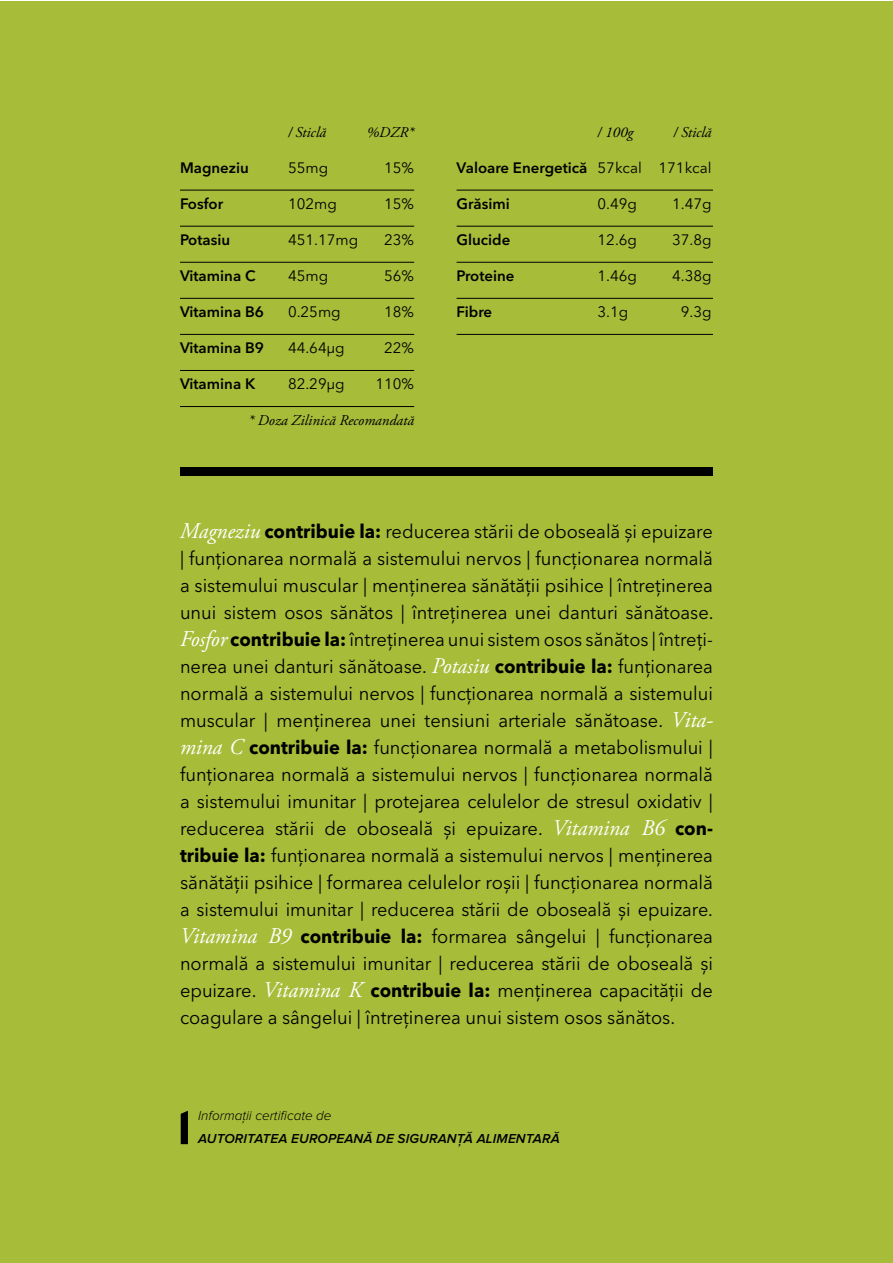
<style>
.page{position:relative;width:893px;height:1263px;background:#fff}
.page>*{position:absolute;margin:0;border:0;box-sizing:border-box;transform-origin:0 0}
.t1{font:19.05px/27px "Avenir Next LT Pro";color:#000;text-align:justify;scale:.96 1}
.t2{font:600 15px "Avenir Next LT Pro";color:#000}
.t3{font:15px "Avenir Next LT Pro";color:#000}
.t4{font:italic 15px "Adobe Garamond Pro";color:#000}
.t5{font:italic 600 13.5px "Proxima Nova";letter-spacing:.01em;color:#000}
.t6{font:italic 300 13.5px "Proxima Nova";color:#000}
.s1{font-weight:400}
.s2{font-family:"Adobe Garamond Pro";font-style:italic;font-size:22.5px;color:#fff}
.s3{font-weight:700}
</style>
<div class="page">
<div style="left:0;top:1px;width:892px;height:1262px;background:#a7bc39"></div>
<svg style="left:181px;top:1111px;width:7px;height:33px"></svg>
<div style="left:180px;top:467px;width:533px;height:8px;background:#000"></div>
<hr style="left:180px;top:190px;width:234px;height:1px;background:#000">
<hr style="left:457px;top:190px;width:256px;height:1px;background:#000">
<hr style="left:180px;top:226px;width:234px;height:1px;background:#000">
<hr style="left:457px;top:226px;width:256px;height:1px;background:#000">
<hr style="left:180px;top:262px;width:234px;height:1px;background:#000">
<hr style="left:457px;top:262px;width:256px;height:1px;background:#000">
<hr style="left:180px;top:298px;width:234px;height:1px;background:#000">
<hr style="left:457px;top:298px;width:256px;height:1px;background:#000">
<hr style="left:180px;top:334px;width:234px;height:1px;background:#000">
<hr style="left:457px;top:334px;width:256px;height:1px;background:#000">
<hr style="left:180px;top:370px;width:234px;height:1px;background:#000">
<hr style="left:180px;top:406px;width:234px;height:1px;background:#000">
<p class="t4" style="left:288px;top:123px;width:40px">/ Sticlă</p>
<p class="t4" style="left:366px;top:123px;width:49px">%DZR*</p>
<p class="t2" style="left:180px;top:158px;width:70px">Magneziu</p>
<p class="t3" style="left:288px;top:159px;width:42px">55mg</p>
<p class="t3" style="left:384px;top:159px;width:31px">15%</p>
<p class="t2" style="left:180px;top:194px;width:45px">Fosfor</p>
<p class="t3" style="left:288px;top:195px;width:50px">102mg</p>
<p class="t3" style="left:384px;top:195px;width:31px">15%</p>
<p class="t2" style="left:180px;top:230px;width:52px">Potasiu</p>
<p class="t3" style="left:288px;top:231px;width:72px">451.17mg</p>
<p class="t3" style="left:384px;top:231px;width:31px">23%</p>
<p class="t2" style="left:180px;top:266px;width:77px">Vitamina C</p>
<p class="t3" style="left:288px;top:267px;width:42px">45mg</p>
<p class="t3" style="left:384px;top:267px;width:31px">56%</p>
<p class="t2" style="left:180px;top:302px;width:85px">Vitamina B6</p>
<p class="t3" style="left:288px;top:303px;width:54px">0.25mg</p>
<p class="t3" style="left:384px;top:303px;width:31px">18%</p>
<p class="t2" style="left:180px;top:338px;width:85px">Vitamina B9</p>
<p class="t3" style="left:288px;top:339px;width:58px">44.64μg</p>
<p class="t3" style="left:384px;top:339px;width:31px">22%</p>
<p class="t2" style="left:180px;top:374px;width:77px">Vitamina K</p>
<p class="t3" style="left:288px;top:375px;width:58px">82.29μg</p>
<p class="t3" style="left:375px;top:375px;width:40px">110%</p>
<p class="t4" style="left:248px;top:411px;width:167px">* Doza Zilinică Recomandată</p>
<p class="t4" style="left:598px;top:123px;width:37px">/ 100g</p>
<p class="t4" style="left:674px;top:123px;width:40px">/ Sticlă</p>
<p class="t2" style="left:457px;top:158px;width:256px">Valoare Energetică <span class="s1">57kcal 171kcal</span></p>
<p class="t2" style="left:457px;top:194px;width:55px">Grăsimi</p>
<p class="t3" style="left:598px;top:195px;width:41px">0.49g</p>
<p class="t3" style="left:672px;top:195px;width:41px">1.47g</p>
<p class="t2" style="left:457px;top:230px;width:55px">Glucide</p>
<p class="t3" style="left:598px;top:231px;width:41px">12.6g</p>
<p class="t3" style="left:672px;top:231px;width:41px">37.8g</p>
<p class="t2" style="left:457px;top:266px;width:59px">Proteine</p>
<p class="t3" style="left:598px;top:267px;width:41px">1.46g</p>
<p class="t3" style="left:672px;top:267px;width:41px">4.38g</p>
<p class="t2" style="left:457px;top:302px;width:37px">Fibre</p>
<p class="t3" style="left:598px;top:303px;width:32px">3.1g</p>
<p class="t3" style="left:681px;top:303px;width:32px">9.3g</p>
<p class="t1" style="left:180px;top:518px;width:557px"><span class="s2">Magneziu</span> <span class="s3">contribuie la:</span> reducerea stării de oboseală și epuizare | funționarea normală a sistemului nervos | funcționarea normală a sistemului muscular | menținerea sănătății psihice | întreținerea unui sistem osos sănătos | întreținerea unei danturi sănătoase.<br><span class="s2">Fosfor</span> <span class="s3">contribuie la:</span> întreținerea unui sistem osos sănătos | întreți&shy;nerea unei danturi sănătoase. <span class="s2">Potasiu</span> <span class="s3">contribuie la:</span> funționarea normală a sistemului nervos | funcționarea normală a sistemului muscular | menținerea unei tensiuni arteriale sănătoase. <span class="s2">Vita&shy;mina C</span> <span class="s3">contribuie la:</span> funcționarea normală a metabolismului | funționarea normală a sistemului nervos | funcționarea normală a sistemului imunitar | protejarea celulelor de stresul oxidativ | reducerea stării de oboseală și epuizare. <span class="s2">Vitamina B6</span> <span class="s3">con&shy;tribuie la:</span> funționarea normală a sistemului nervos | menținerea sănătății psihice | formarea celulelor roșii | funcționarea normală a sistemului imunitar | reducerea stării de oboseală și epuizare.<br><span class="s2">Vitamina B9</span> <span class="s3">contribuie la:</span> formarea sângelui | funcționarea normală a sistemului imunitar | reducerea stării de oboseală și epuizare. <span class="s2">Vitamina K</span> <span class="s3">contribuie la:</span> menținerea capacității de coagulare a sângelui | întreținerea unui sistem osos sănătos.</p>
<p class="t6" style="left:198px;top:1110px;width:135px">Informaţii certificate de</p>
<p class="t5" style="left:198px;top:1132px;width:363px">AUTORITATEA EUROPEANĂ DE SIGURANŢĂ ALIMENTARĂ</p>
</div>
